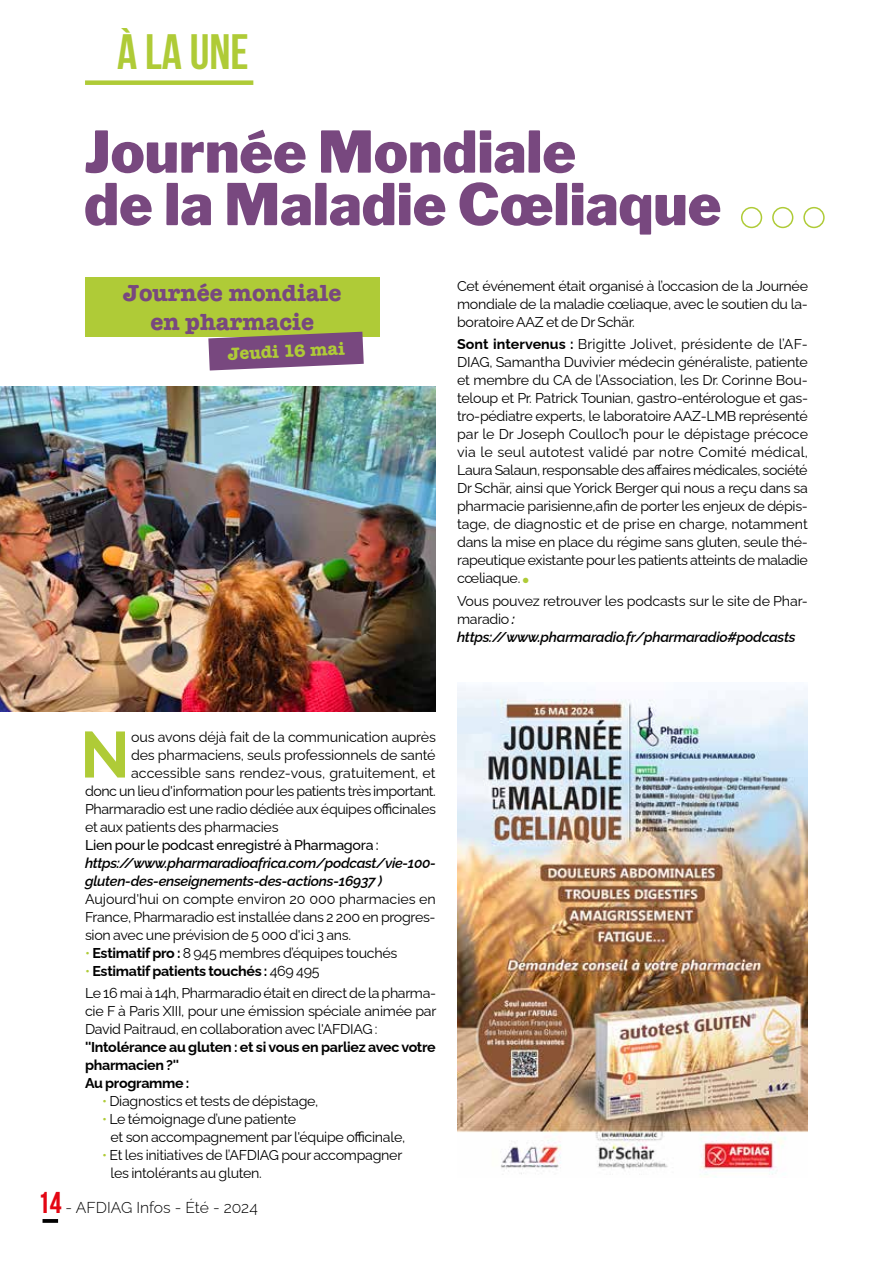
<style>
.page{position:relative;width:893px;height:1263px;background:#fff}
.page>*{position:absolute;margin:0;border:0;box-sizing:border-box;transform-origin:0 0}
.t1{font:700 64.95px "Raleway";color:#afcb37}
.t2{font:900 57px/52.5px "Libre Franklin";color:#78487f}
.t3{font:700 49.5px "Bebas Neue";color:#afcb37}
.t4{font:700 24px/28.8px "American Typewriter";color:#78487f;text-align:center}
.t5{font:700 18px "American Typewriter";color:#afcb37}
.t6{font:300 15.75px "Raleway";color:#000}
.t7{font:14.25px/18px "Raleway";letter-spacing:-.02em;color:#000}
.t8{font:italic 600 14.25px/18px "Raleway";letter-spacing:-.025em;color:#000}
.t9{font:700 14.25px/18px "Raleway";letter-spacing:-.02em;color:#000}
.t10{font:14.25px "Raleway";color:#000}
.t11{font:500 14.25px "Raleway";letter-spacing:-.02em;color:#000}
.s1{font-weight:700}
.s2{color:#afcb37}
.s3{font-weight:600;font-style:italic}
.s4{font-family:"Bebas Neue";font-weight:700;font-size:30px;color:#e30613}
</style>
<div class="page">
<svg style="left:43px;top:1219px;width:15px;height:4px"></svg>
<div style="left:85px;top:80px;width:168px;height:5px;background:#afcb37"></div>
<div style="left:85px;top:278px;width:294px;height:59px;background:#afcb37"></div>
<svg style="left:208px;top:332px;width:156px;height:38px;background:#886284"></svg>
<img style="left:457px;top:686px;width:351px;height:492px">
<div style="left:741px;top:207px;width:21px;height:21px;border:2px solid #afcb37;border-radius:50%"></div>
<div style="left:772px;top:207px;width:21px;height:21px;border:2px solid #afcb37;border-radius:50%"></div>
<div style="left:803px;top:207px;width:22px;height:21px;border:2px solid #afcb37;border-radius:50%"></div>
<img style="left:0;top:386px;width:436px;height:325px">
<h3 class="t3" style="left:117px;top:25px;width:133px">À LA UNE</h3>
<h2 class="t2" style="left:84px;top:126px;width:639px">Journée Mondiale<br>de la Maladie Cœliaque</h2>
<h3 class="t4" style="left:123px;top:278px;width:220px">Journée mondiale en pharmacie</h3>
<p class="t5" style="left:227px;top:338px;width:119px;rotate:-2deg">Jeudi 16 mai</p>
<p class="t7" style="left:457px;top:275px;width:352px;text-align:justify">Cet événement était organisé à l’occasion de la Journée mondiale de la maladie cœliaque, avec le soutien du la&shy;boratoire AAZ et de Dr Schär.</p>
<p class="t7" style="left:457px;top:334px;width:353px;text-align:justify"><span class="s1">Sont intervenus :</span> Brigitte Jolivet, présidente de l’AF-DIAG, Samantha Duvivier médecin généraliste, patiente et membre du CA de l’Association, les Dr. Corinne Bou&shy;teloup et Pr. Patrick Tounian, gastro-entérologue et gas&shy;tro-pédiatre experts, le laboratoire AAZ-LMB représenté par le Dr Joseph Coulloc’h pour le dépistage précoce via le seul autotest validé par notre Comité médical, Laura Salaun, responsable des affaires médicales, société Dr Schär, ainsi que Yorick Berger qui nous a reçu dans sa pharmacie parisienne,afin de porter les enjeux de dépis&shy;tage, de diagnostic et de prise en charge, notamment dans la mise en place du régime sans gluten, seule thé&shy;rapeutique existante pour les patients atteints de maladie cœliaque. <span class="s2">●</span></p>
<p class="t7" style="left:457px;top:590px;width:352px">Vous pouvez retrouver les podcasts sur le site de Phar&shy;maradio <span class="s3">: https://www.pharmaradio.fr/pharmaradio#podcasts</span></p>
<h1 class="t1" style="left:80px;top:703px;width:51px">N</h1>
<p class="t7" style="left:131px;top:726px;width:306px">ous avons déjà fait de la communication auprès</p>
<p class="t7" style="left:131px;top:744px;width:306px">des pharmaciens, seuls professionnels de santé</p>
<p class="t10" style="left:131px;top:761px;width:306px">accessible sans rendez-vous, gratuitement, et</p>
<p class="t7" style="left:85px;top:780px;width:352px">donc un lieu d'information pour les patients très important.</p>
<p class="t7" style="left:85px;top:798px;width:352px">Pharmaradio est une radio dédiée aux équipes officinales</p>
<p class="t7" style="left:85px;top:816px;width:195px">et aux patients des pharmacies</p>
<p class="t11" style="left:85px;top:833px;width:295px">Lien pour le podcast enregistré à Pharmagora :</p>
<p class="t8" style="left:85px;top:852px;width:352px">https://www.pharmaradioafrica.com/podcast/vie-100- gluten-des-enseignements-des-actions-16937 )</p>
<p class="t7" style="left:85px;top:888px;width:352px;text-align:justify">Aujourd'hui on compte environ 20 000 pharmacies en France, Pharmaradio est installée dans 2 200 en progres&shy;sion avec une prévision de 5 000 d'ici 3 ans.</p>
<p class="t7" style="left:85px;top:942px;width:314px"><span class="s2">•</span> <span class="s1">Estimatif pro :</span> 8 945 membres d’équipes touchés</p>
<p class="t7" style="left:85px;top:958px;width:353px;line-height:22.2px"><span class="s2">•</span> <span class="s1">Estimatif patients touchés :</span> 469 495<br>Le 16 mai à 14h, Pharmaradio était en direct de la pharma-</p>
<p class="t7" style="left:85px;top:1000px;width:353px">cie F à Paris XIII, pour une émission spéciale animée par<br>David Paitraud, en collaboration avec l'AFDIAG :</p>
<p class="t9" style="left:85px;top:1036px;width:352px">''Intolérance au gluten : et si vous en parliez avec votre pharmacien ?''<br>Au programme :</p>
<p class="t7" style="left:102px;top:1090px;width:218px"><span class="s2">•</span> Diagnostics et tests de dépistage,</p>
<p class="t7" style="left:111px;top:1108px;width:296px;text-indent:-8px"><span class="s2">•</span> Le témoignage d’une patiente<br>et son accompagnement par l'équipe officinale,</p>
<p class="t7" style="left:111px;top:1144px;width:293px;text-indent:-8px"><span class="s2">•</span> Et les initiatives de l’AFDIAG pour accompagner les intolérants au gluten.</p>
<p class="t6" style="left:38px;top:1195px;width:221px"><span class="s4">14</span> - AFDIAG Infos - Été - 2024</p>
</div>
